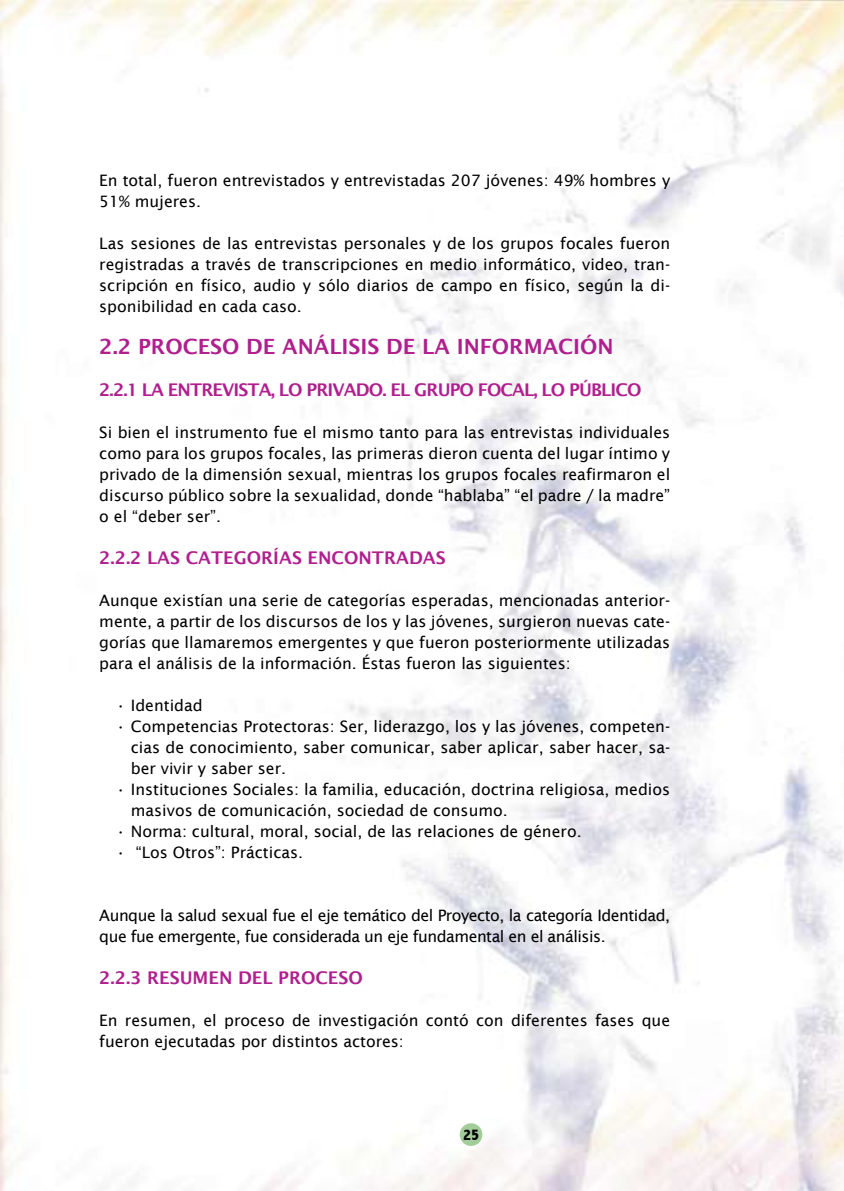
<style>
.page{position:relative;width:844px;height:1191px;background:#fff}
.page>*{position:absolute;margin:0;border:0;box-sizing:border-box;transform-origin:0 0}
.t1{font:600 21px "Lucida Sans";color:#b01f8e}
.t2{font:600 17.5px "Lucida Sans";color:#b01f8e}
.t3{font:600 17.5px "Lucida Sans";letter-spacing:-.05em;color:#b01f8e}
.t4{font:15.75px/21px "Lucida Sans";color:#000;text-align:justify}
.t5{font:15.75px/21px "Lucida Sans";letter-spacing:-.03em;color:#000}
.t6{font:800 condensed 15.75px "Abadi";color:#000}
</style>
<div class="page">
<img style="left:0;top:0;width:843px;height:1191px">
<div style="left:459px;top:1123px;width:23px;height:23px;background:#a2cd98;border-radius:50%"></div>
<p class="t4" style="left:99px;top:170px;width:572px">En total, fueron entrevistados y entrevistadas 207 jóvenes: 49% hombres y<br>51% mujeres.</p>
<p class="t4" style="left:99px;top:233px;width:572px">Las sesiones de las entrevistas personales y de los grupos focales fueron registradas a través de transcripciones en medio informático, video, tran&shy;scripción en físico, audio y sólo diarios de campo en físico, según la di&shy;sponibilidad en cada caso.</p>
<h1 class="t1" style="left:99px;top:334px;width:512px">2.2 PROCESO DE ANÁLI SI S DE LA IN FORMACI ÓN</h1>
<p class="t3" style="left:99px;top:380px;width:543px">2.2.1 LA ENTREVI STA, LO PRIVADO. EL GRUPO FOCAL, LO PÚBLICO</p>
<p class="t4" style="left:99px;top:422px;width:572px">Si bien el instrumento fue el mismo tanto para las entrevistas individuales como para los grupos focales, las primeras dieron cuenta del lugar íntimo y privado de la dimensión sexual, mientras los grupos focales reafirmaron el discurso público sobre la sexualidad, donde “hablaba” “el padre / la madre” o el “deber ser”.</p>
<p class="t2" style="left:99px;top:548px;width:221px">2.2.2 LAS CATEGORÍAS ENC</p>
<p class="t2" style="left:344px;top:548px;width:103px">ONTRADAS</p>
<p class="t4" style="left:99px;top:590px;width:572px">Aunque existían una serie de categorías esperadas, mencionadas anterior&shy;mente, a partir de los discursos de los y las jóvenes, surgieron nuevas cate&shy;gorías que llamaremos emergentes y que fueron posteriormente utilizadas para el análisis de la información. Éstas fueron las siguientes:</p>
<p class="t4" style="left:116px;top:695px;width:88px">• Identidad</p>
<p class="t4" style="left:131px;top:716px;width:540px;text-indent:-15px">• Competencias Protectoras: Ser, liderazgo, los y las jóvenes, competen&shy;cias de conocimiento, saber comunicar, saber aplicar, saber hacer, sa&shy;ber vivir y saber ser.</p>
<p class="t4" style="left:131px;top:779px;width:540px;text-indent:-15px">• Instituciones Sociales: la familia, educación, doctrina religiosa, medios masivos de comunicación, sociedad de consumo.</p>
<p class="t4" style="left:116px;top:821px;width:467px">• Norma: cultural, moral, social, de las relaciones de género.</p>
<p class="t4" style="left:116px;top:842px;width:189px">• “Los Otros”: Prácticas.</p>
<p class="t5" style="left:99px;top:905px;width:572px">Aunque la salud sexual fue el eje temático del Proyecto, la categoría Identidad, que fue emergente, fue considerada un eje fundamental en el análisis.</p>
<p class="t2" style="left:99px;top:968px;width:265px">2.2.3 RESUMEN DEL PROCESO</p>
<p class="t4" style="left:99px;top:1010px;width:572px">En resumen, el proceso de investigación contó con diferentes fases que fueron ejecutadas por distintos actores:</p>
<p class="t6" style="left:463px;top:1125px;width:18px">25</p>
</div>
